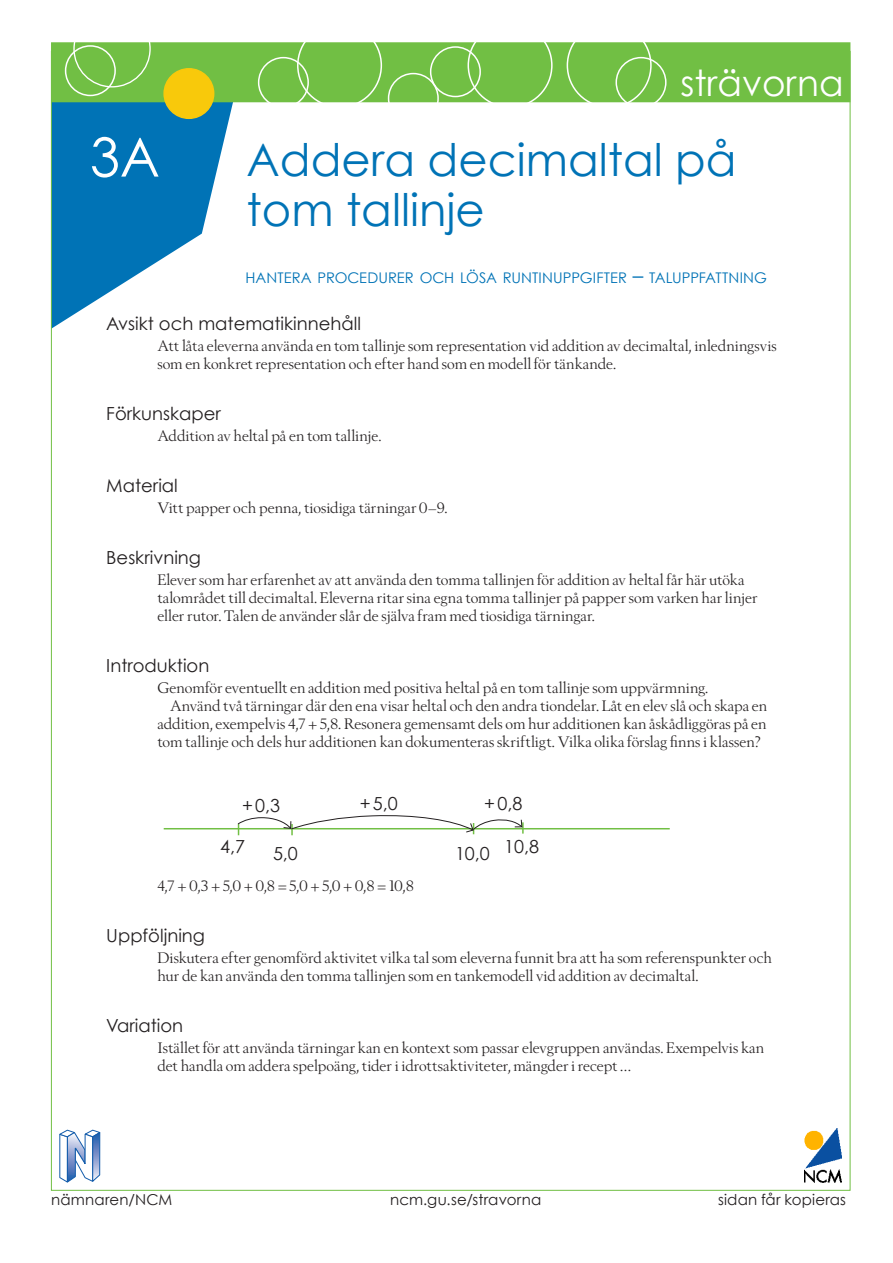
<style>
.page{position:relative;width:893px;height:1263px;background:#fff}
.page>*{position:absolute;margin:0;border:0;box-sizing:border-box;transform-origin:0 0}
.L-målkod{font:54px "Century Gothic";color:#fff}
.L-titel{font:45px/49.5px "Century Gothic";color:#0073b6}
.t1{font:36px "Century Gothic";color:#fff}
.L-rubrik{font:18px "Century Gothic";color:#231f20}
.L-bröd{font:15px/18px "Berling Nova Display Pro";letter-spacing:.005em;color:#231f20}
.L-bröd-indrag{font:15px/18px "Berling Nova Display Pro";letter-spacing:.005em;color:#231f20;text-align:justify}
.t2{font:15px "Century Gothic";letter-spacing:.015em;color:#231f20}
.L-måltext{font:14.7px "Century Gothic";letter-spacing:.005em;color:#0073b6}
.s1{font-size:21px}
</style>
<div class="page">
<img style="left:805px;top:1128px;width:37px;height:54px">
<svg style="left:60px;top:1130px;width:40px;height:52px"></svg>
<svg style="left:53px;top:102px;width:181px;height:226px"></svg>
<div style="left:51px;top:42px;width:799px;height:60px;background:#71bf44"></div>
<div style="left:73px;top:10px;width:78px;height:77px;border:1px solid #fff;border-radius:50%"></div>
<div style="left:65px;top:45px;width:51px;height:51px;border:2px solid #fff;border-radius:50%"></div>
<div style="left:258px;top:57px;width:51px;height:51px;border:2px solid #fff;border-radius:50%"></div>
<div style="left:297px;top:23px;width:85px;height:85px;border:2px solid #fff;border-radius:50%"></div>
<div style="left:388px;top:73px;width:51px;height:51px;border:2px solid #fff;border-radius:50%"></div>
<div style="left:430px;top:46px;width:51px;height:51px;border:2px solid #fff;border-radius:50%"></div>
<div style="left:468px;top:23px;width:85px;height:85px;border:2px solid #fff;border-radius:50%"></div>
<div style="left:567px;top:23px;width:85px;height:85px;border:2px solid #fff;border-radius:50%"></div>
<div style="left:615px;top:57px;width:51px;height:51px;border:2px solid #fff;border-radius:50%"></div>
<div style="left:164px;top:69px;width:50px;height:49px;background:#f8c90b;border-radius:50%"></div>
<div style="left:163px;top:68px;width:51px;height:51px;border:2px solid #f8c90b;border-radius:50%"></div>
<hr style="left:164px;top:828px;width:506px;height:1px;background:#71bf44">
<svg style="left:237px;top:815px;width:287px;height:20px"></svg>
<h3 class="t1" style="left:680px;top:61px;width:165px">strävorna</h3>
<p class="L-målkod" style="left:90px;top:124px;width:71px">3A</p>
<p class="L-titel" style="left:247px;top:135px;width:491px">Addera decimaltal på tom tallinje</p>
<p class="L-måltext" style="left:246px;top:269px;width:523px">HANTERA PROCEDURER OCH LÖSA RUNTINUPPGIFTER <span class="s1">–</span> TALUPPFATTNING</p>
<p class="L-rubrik" style="left:106px;top:313px;width:256px">Avsikt och matematikinnehåll</p>
<p class="L-bröd" style="left:157px;top:337px;width:621px">Att låta eleverna använda en tom tallinje som representation vid addition av decimaltal, inledningsvis som en konkret representation och efter hand som en modell för tänkande.</p>
<p class="L-rubrik" style="left:106px;top:403px;width:116px">Förkunskaper</p>
<p class="L-bröd" style="left:157px;top:427px;width:226px">Addition av heltal på en tom tallinje.</p>
<p class="L-rubrik" style="left:106px;top:475px;width:73px">Material</p>
<p class="L-bröd" style="left:157px;top:499px;width:292px">Vitt papper och penna, tiosidiga tärningar 0–9.</p>
<p class="L-rubrik" style="left:106px;top:547px;width:96px">Beskrivning</p>
<p class="L-bröd" style="left:157px;top:571px;width:602px">Elever som har erfarenhet av att använda den tomma tallinjen för addition av heltal får här utöka talområdet till decimaltal. Eleverna ritar sina egna tomma tallinjer på papper som varken har linjer eller rutor. Talen de använder slår de själva fram med tiosidiga tärningar.</p>
<p class="L-rubrik" style="left:106px;top:655px;width:105px">Introduktion</p>
<p class="L-bröd" style="left:157px;top:679px;width:553px">Genomför eventuellt en addition med positiva heltal på en tom tallinje som uppvärmning.</p>
<p class="L-bröd-indrag" style="left:157px;top:697px;width:611px;text-indent:13px">Använd två tärningar där den ena visar heltal och den andra tiondelar. Låt en elev slå och skapa en addition, exempelvis 4,7 + 5,8. Resonera gemensamt dels om hur additionen kan åskådliggöras på en tom tallinje och dels hur additionen kan dokumenteras skriftligt. Vilka olika förslag finns i klassen?</p>
<p class="L-rubrik" style="left:242px;top:795px;width:40px">+0,3</p>
<p class="L-rubrik" style="left:273px;top:842px;width:26px">5,0</p>
<p class="L-rubrik" style="left:220px;top:836px;width:26px">4,7</p>
<p class="L-rubrik" style="left:360px;top:792px;width:40px">+5,0</p>
<p class="L-rubrik" style="left:484px;top:792px;width:40px">+0,8</p>
<p class="L-rubrik" style="left:504px;top:836px;width:36px">10,8</p>
<p class="L-rubrik" style="left:455px;top:842px;width:36px">10,0</p>
<p class="L-bröd" style="left:157px;top:877px;width:258px">4,7 + 0,3 + 5,0 + 0,8 = 5,0 + 5,0 + 0,8 = 10,8</p>
<p class="L-rubrik" style="left:106px;top:925px;width:100px">Uppföljning</p>
<p class="L-bröd" style="left:157px;top:949px;width:616px">Diskutera efter genomförd aktivitet vilka tal som eleverna funnit bra att ha som referenspunkter och hur de kan använda den tomma tallinjen som en tankemodell vid addition av decimaltal.</p>
<p class="L-rubrik" style="left:106px;top:1015px;width:78px">Variation</p>
<p class="L-bröd" style="left:157px;top:1039px;width:608px">Istället för att använda tärningar kan en kontext som passar elevgruppen användas. Exempelvis kan det handla om addera spelpoäng, tider i idrottsaktiviteter, mängder i recept …</p>
<p class="t2" style="left:51px;top:1190px;width:123px">nämnaren/NCM</p>
<p class="t2" style="left:390px;top:1190px;width:153px">ncm.gu.se/stravorna</p>
<p class="t2" style="left:718px;top:1190px;width:130px">sidan får kopieras</p>
</div>
